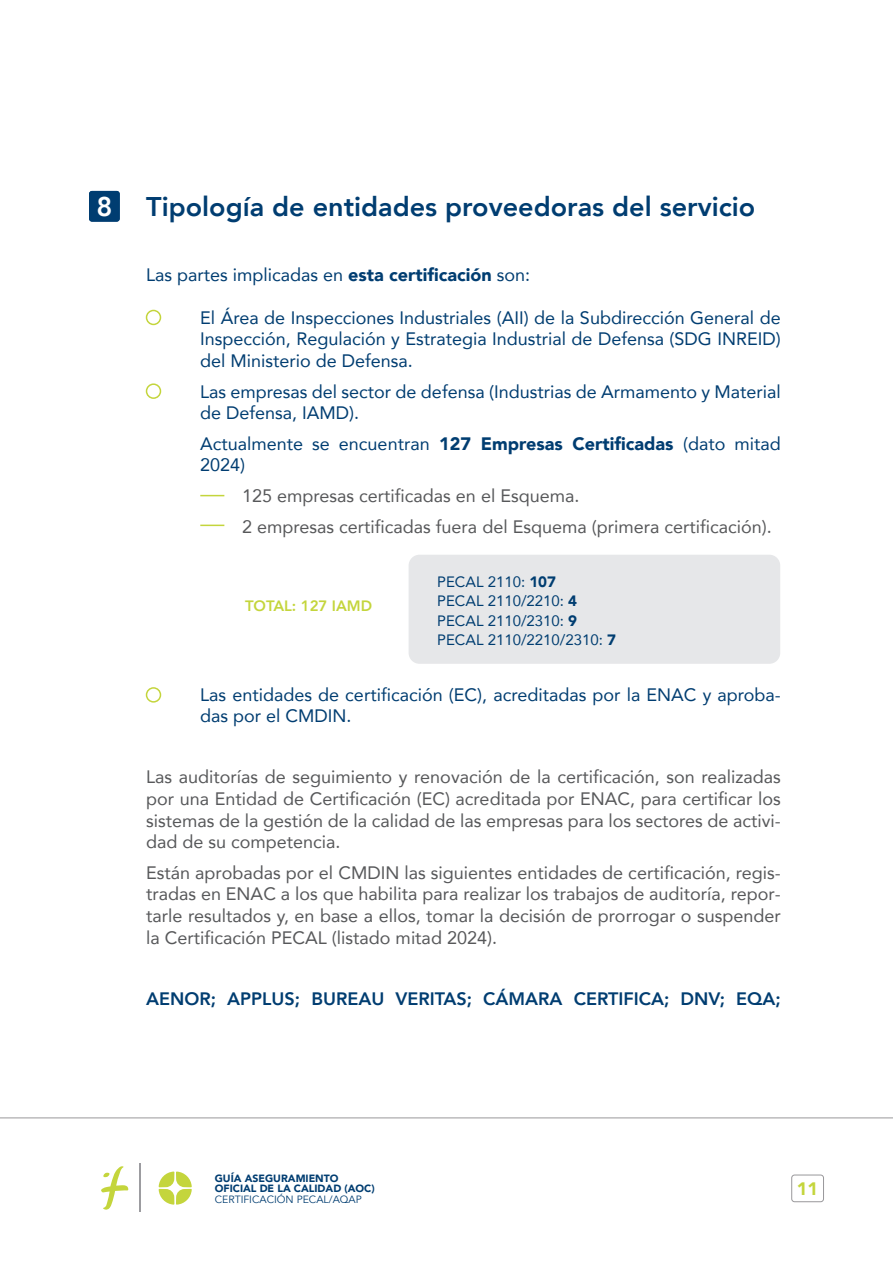
<style>
.page{position:relative;width:893px;height:1263px;background:#fff}
.page>*{position:absolute;margin:0;border:0;box-sizing:border-box;transform-origin:0 0}
.t1{font:800 27px "Avenir";color:#003d71}
.t2{font:800 27px "Avenir";color:#fff}
.t3{font:18px/21.6px "Avenir";color:#57585a;text-align:justify}
.t4{font:18px/21.6px "Avenir";color:#003d71}
.t5{font:800 18px "Avenir";color:#003d71}
.t6{font:900 18px "Avenir";color:#c4d53c}
.t7{font:15px/19.5px "Avenir";color:#003d71}
.t8{font:800 15px "Avenir";color:#c4d53c}
.t9{font:900 10.5px/10.5px "Avenir";color:#003d71}
.t10{font:10.5px "Avenir";color:#003d71}
.s1{font-weight:900}
</style>
<div class="page">
<div style="left:409px;top:555px;width:371px;height:109px;background:#e6e7e9;border-radius:11px"></div>
<div style="left:146px;top:310px;width:15px;height:15px;border:2px solid #c4d53c;border-radius:50%"></div>
<div style="left:146px;top:383px;width:15px;height:16px;border:2px solid #c4d53c;border-radius:50%"></div>
<div style="left:146px;top:687px;width:15px;height:16px;border:2px solid #c4d53c;border-radius:50%"></div>
<div style="left:89px;top:191px;width:31px;height:31px;background:#003d71;border-radius:3px"></div>
<svg style="left:200px;top:495px;width:24px;height:1px"></svg>
<svg style="left:200px;top:525px;width:24px;height:1px"></svg>
<div style="left:791px;top:1175px;width:33px;height:27px;border:1px solid #99989b;border-radius:3px"></div>
<hr style="left:0;top:1118px;width:893px;height:1px;background:#99989b">
<svg style="left:159px;top:1171px;width:33px;height:34px"></svg>
<hr style="left:139px;top:1164px;width:2px;height:48px;background:#9c9ca0">
<svg style="left:101px;top:1166px;width:27px;height:43px"></svg>
<h1 class="t2" style="left:96px;top:185px;width:17px">78</h1>
<h1 class="t1" style="left:146px;top:185px;width:611px">Tipología de entidades proveedoras del servicio</h1>
<p class="t4" style="left:146px;top:263px;width:386px">Las partes implicadas en <span class="s1">esta certificación</span> son:</p>
<p class="t4" style="left:200px;top:306px;width:582px;text-align:justify">El Área de Inspecciones Industriales (AII) de la Subdirección General de Inspección, Regulación y Estrategia Industrial de Defensa (SDG INREID) del Ministerio de Defensa.</p>
<p class="t4" style="left:200px;top:380px;width:582px">Las empresas del sector de defensa (Industrias de Armamento y Material de Defensa, IAMD).</p>
<p class="t4" style="left:200px;top:432px;width:582px">Actualmente se encuentran <span class="s1">127 Empresas Certificadas</span> (dato mitad<br>2024)</p>
<p class="t3" style="left:242px;top:480px;width:531px;line-height:30.6px">125 empresas certificadas en el Esquema.<br>2 empresas certificadas fuera del Esquema (primera certificación).</p>
<p class="t8" style="left:245px;top:594px;width:129px">TOTAL: 127 IAMD</p>
<p class="t7" style="left:437px;top:571px;width:180px">PECAL 2110: <span class="s1">107<br></span>PECAL 2110/2210: <span class="s1">4<br></span>PECAL 2110/2310: <span class="s1">9<br></span>PECAL 2110/2210/2310: <span class="s1">7</span></p>
<p class="t4" style="left:200px;top:683px;width:582px">Las entidades de certificación (EC), acreditadas por la ENAC y aproba&shy;das por el CMDIN.</p>
<p class="t3" style="left:146px;top:766px;width:636px">Las auditorías de seguimiento y renovación de la certificación, son realizadas por una Entidad de Certificación (EC) acreditada por ENAC, para certificar los sistemas de la gestión de la calidad de las empresas para los sectores de activi&shy;dad de su competencia.</p>
<p class="t3" style="left:146px;top:861px;width:636px">Están aprobadas por el CMDIN las siguientes entidades de certificación, regis&shy;tradas en ENAC a los que habilita para realizar los trabajos de auditoría, repor&shy;tarle resultados y, en base a ellos, tomar la decisión de prorrogar o suspender la Certificación PECAL (listado mitad 2024).</p>
<p class="t5" style="left:146px;top:984px;width:636px">AENOR; APPLUS; BUREAU VERITAS; CÁMARA CERTIFICA; DNV; EQA;</p>
<p class="t9" style="left:215px;top:1172px;width:161px">GUÍA ASEGURAMIENTO<br>OFICIAL DE LA CALIDAD (AOC)</p>
<p class="t10" style="left:215px;top:1193px;width:149px">CERTIFICACIÓN PECAL/AQAP</p>
<p class="t6" style="left:797px;top:1173px;width:23px">11</p>
</div>
